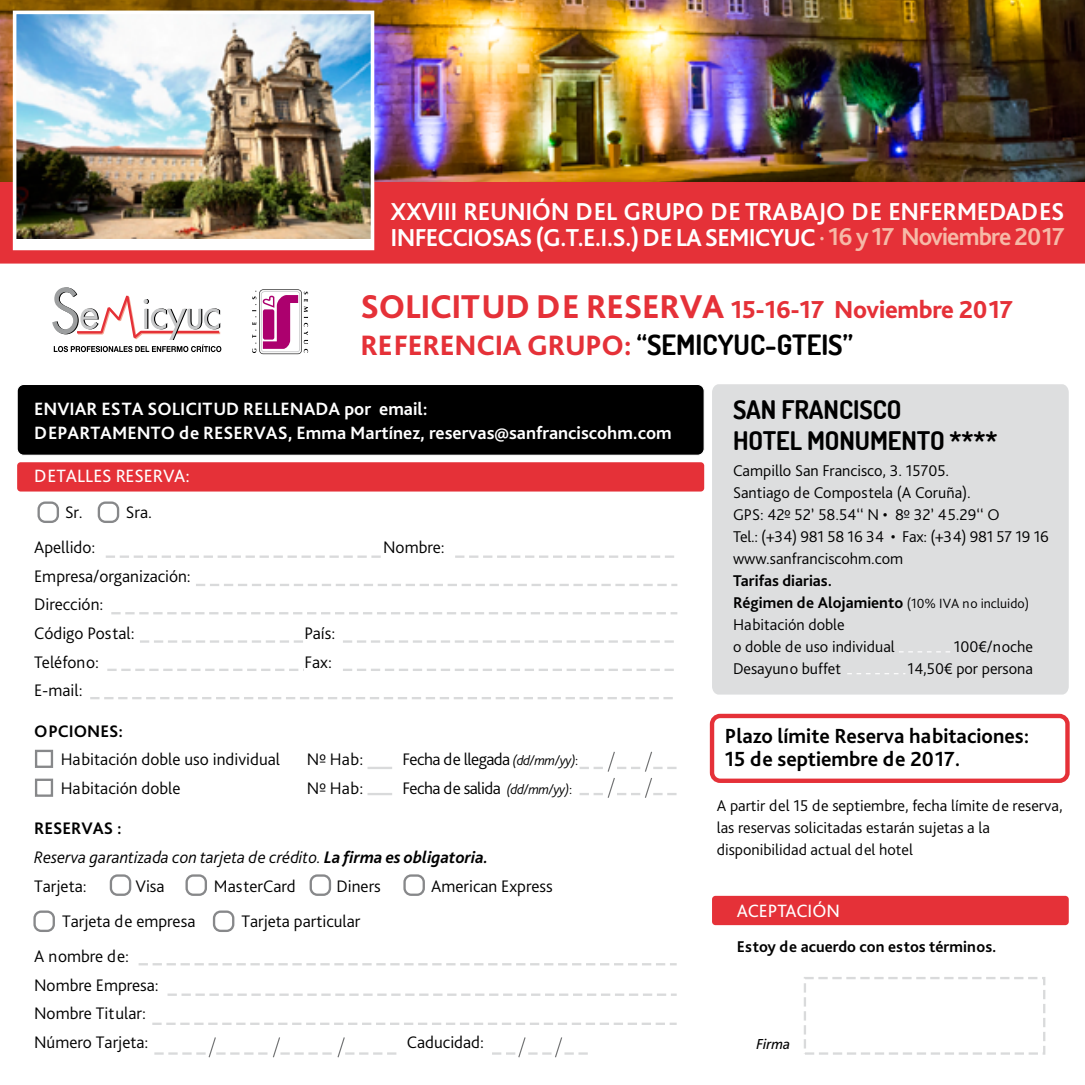
<style>
.page{position:relative;width:1085px;height:1085px;background:#fff}
.page>*{position:absolute;margin:0;border:0;box-sizing:border-box;transform-origin:0 0}
.t1{font:800 29.25px "Bliss Pro";letter-spacing:-.01em;color:#e53138}
.t2{font:700 25.65px/25.7px "Bliss Pro";letter-spacing:-.015em;color:#fff}
.t3{font:800 25.65px "Bliss Pro";letter-spacing:-.01em;color:#e53138}
.t4{font:700 25.65px/30.4px "Dosis";letter-spacing:-.005em;color:#000}
.t5{font:700 21.38px/22.5px "Bliss Pro";color:#000}
.t6{font:700 18.68px/24.1px "Bliss Pro";color:#fff}
.t7{font:18.68px "Bliss Pro";color:#fff}
.t8{font:300 17.55px/28.6px "Bliss Pro";color:#000}
.t9{font:italic 300 17.55px/28.6px "Bliss Pro";color:#000}
.t10{font:300 17.55px "Bliss Pro";letter-spacing:-.03em;color:#000}
.t11{font:700 17.55px "Bliss Pro";color:#000}
.t12{font:300 16.2px/22.1px "Bliss Pro";color:#000}
.t13{font:700 16.2px "Bliss Pro";color:#000}
.t14{font:italic 15.08px "Bliss Pro";color:#000}
.s1{color:#f6b9a7}
.s2{font-size:34.43px}
.s3{font-family:"Dosis";font-weight:700;font-size:27.9px;color:#000}
.s4{font-style:italic;font-size:13.95px}
.s5{font-size:13.95px}
.s6{font-weight:700;font-style:normal}
.s7{font-weight:700}
.s8{font-style:normal}
</style>
<div class="page">
<img style="left:0;top:0;width:1084px;height:182px">
<div style="left:0;top:182px;width:1084px;height:81px;background:#e53138"></div>
<div style="left:15px;top:12px;width:357px;height:236px;background:#fff"></div>
<img style="left:18px;top:16px;width:351px;height:222px">
<div style="left:13px;top:11px;width:361px;height:239px;border:4px solid #fff"></div>
<div style="left:17px;top:384px;width:687px;height:71px;background:#000;border-radius:7px"></div>
<div style="left:17px;top:384px;width:687px;height:72px;border:1px solid #fff;border-radius:7px"></div>
<div style="left:712px;top:895px;width:356px;height:30px;background:#e53138;border-radius:3px"></div>
<div style="left:803px;top:976px;width:242px;height:78px;border:2px dashed #d9dadb"></div>
<div style="left:709px;top:713px;width:360px;height:69px;border:4px solid #e53138;border-radius:8px"></div>
<div style="left:712px;top:384px;width:356px;height:310px;background:#dddedf"></div>
<svg style="left:898px;top:651px;width:55px;height:1px"></svg>
<svg style="left:847px;top:673px;width:58px;height:1px"></svg>
<svg style="left:52px;top:287px;width:169px;height:65px"></svg>
<svg style="left:252px;top:289px;width:56px;height:65px"></svg>
<div style="left:17px;top:462px;width:687px;height:29px;background:#e53138;border-radius:3px"></div>
<svg style="left:106px;top:555px;width:275px;height:2px"></svg>
<svg style="left:455px;top:555px;width:219px;height:2px"></svg>
<svg style="left:196px;top:584px;width:481px;height:2px"></svg>
<svg style="left:111px;top:612px;width:566px;height:2px"></svg>
<svg style="left:140px;top:640px;width:163px;height:2px"></svg>
<svg style="left:343px;top:640px;width:331px;height:2px"></svg>
<svg style="left:107px;top:668px;width:197px;height:3px"></svg>
<svg style="left:343px;top:668px;width:331px;height:3px"></svg>
<svg style="left:90px;top:697px;width:583px;height:2px"></svg>
<svg style="left:579px;top:751px;width:98px;height:47px"></svg>
<div style="left:35px;top:749px;width:18px;height:18px;border:2px solid #87888a"></div>
<div style="left:35px;top:778px;width:18px;height:18px;border:2px solid #87888a"></div>
<svg style="left:139px;top:963px;width:537px;height:2px"></svg>
<svg style="left:167px;top:993px;width:509px;height:2px"></svg>
<svg style="left:152px;top:1022px;width:524px;height:2px"></svg>
<svg style="left:154px;top:1037px;width:243px;height:21px"></svg>
<svg style="left:492px;top:1037px;width:96px;height:21px"></svg>
<hr style="left:367px;top:766px;width:25px;height:3px;background:#d9dadb">
<hr style="left:367px;top:792px;width:25px;height:3px;background:#d9dadb">
<div style="left:37px;top:501px;width:22px;height:22px;border:2px solid #87888a;border-radius:7px"></div>
<div style="left:98px;top:501px;width:21px;height:22px;border:2px solid #87888a;border-radius:7px"></div>
<div style="left:110px;top:874px;width:21px;height:21px;border:2px solid #87888a;border-radius:7px"></div>
<div style="left:33px;top:910px;width:22px;height:21px;border:2px solid #87888a;border-radius:7px"></div>
<div style="left:213px;top:910px;width:21px;height:21px;border:2px solid #87888a;border-radius:7px"></div>
<div style="left:185px;top:874px;width:22px;height:21px;border:2px solid #87888a;border-radius:7px"></div>
<div style="left:309px;top:874px;width:22px;height:21px;border:2px solid #87888a;border-radius:7px"></div>
<div style="left:403px;top:874px;width:22px;height:21px;border:2px solid #87888a;border-radius:7px"></div>
<h2 class="t2" style="left:390px;top:198px;width:675px">XXVIII REUNIÓN DEL GRUPO DE TRABAJO DE ENFERMEDADES<br>INFECCIOSAS (G.T.E.I.S.) DE LA SEMICYUC <span class="s1">· 16 y 17 Noviembre 2017</span></h2>
<h2 class="t3" style="left:360px;top:293px;width:653px"><span class="s2">SOLICITUD DE RESERVA</span> 15-16-17 Noviembre 2017</h2>
<h1 class="t1" style="left:360px;top:327px;width:494px">REFERENCIA GRUPO: <span class="s3">“SEMICYUC-GTEIS”</span></h1>
<p class="t6" style="left:34px;top:396px;width:639px">ENVIAR ESTA SOLICITUD RELLENADA por email:<br>DEPARTAMENTO de RESERVAS, Emma Martínez, reservas@sanfranciscohm.com</p>
<p class="t7" style="left:34px;top:464px;width:157px">DETALLES RESERVA:</p>
<p class="t8" style="left:65px;top:497px;width:19px">Sr.</p>
<p class="t8" style="left:126px;top:497px;width:28px">Sra.</p>
<p class="t8" style="left:34px;top:532px;width:63px">Apellido:</p>
<p class="t8" style="left:383px;top:532px;width:63px">Nombre:</p>
<p class="t8" style="left:34px;top:561px;width:158px">Empresa/organización:<br>Dirección:<br>Código Postal:</p>
<p class="t8" style="left:304px;top:618px;width:32px">País:</p>
<p class="t8" style="left:34px;top:647px;width:66px">Teléfono:</p>
<p class="t8" style="left:304px;top:647px;width:29px">Fax:</p>
<p class="t8" style="left:34px;top:675px;width:50px">E-mail:</p>
<p class="t11" style="left:34px;top:719px;width:90px">OPCIONES:</p>
<p class="t8" style="left:61px;top:744px;width:221px">Habitación doble uso individual</p>
<p class="t8" style="left:307px;top:744px;width:58px">Nº Hab:</p>
<p class="t10" style="left:402px;top:748px;width:177px">Fecha de llegada <span class="s4">(dd/mm/yy)</span><span class="s5">:</span></p>
<p class="t8" style="left:61px;top:773px;width:121px">Habitación doble</p>
<p class="t8" style="left:307px;top:773px;width:58px">Nº Hab:</p>
<p class="t10" style="left:402px;top:777px;width:171px">Fecha de salida <span class="s4">(dd/mm/yy)</span><span class="s5">:</span></p>
<p class="t9" style="left:34px;top:813px;width:456px"><span class="s6">RESERVAS :<br></span>Reserva garantizada con tarjeta de crédito. <span class="s7">La firma es obligatoria.<br></span><span class="s8">Tarjeta:</span></p>
<p class="t8" style="left:135px;top:871px;width:31px">Visa</p>
<p class="t8" style="left:214px;top:871px;width:83px">MasterCard</p>
<p class="t8" style="left:336px;top:871px;width:46px">Diners</p>
<p class="t8" style="left:431px;top:871px;width:123px">American Express</p>
<p class="t8" style="left:62px;top:906px;width:135px">Tarjeta de empresa</p>
<p class="t8" style="left:241px;top:906px;width:121px">Tarjeta particular</p>
<p class="t8" style="left:34px;top:941px;width:126px">A nombre de:<br>Nombre Empresa:<br>Nombre Titular:<br>Número Tarjeta:</p>
<p class="t8" style="left:407px;top:1027px;width:79px">Caducidad:</p>
<h2 class="t4" style="left:733px;top:394px;width:266px">SAN FRANCISCO<br>HOTEL MONUMENTO ****</h2>
<p class="t12" style="left:733px;top:459px;width:317px">Campillo San Francisco, 3. 15705.<br>Santiago de Compostela (A Coruña).<br>GPS: 42º 52’ 58.54‘‘ N • 8º 32’ 45.29‘‘ O<br>Tel.: (+34) 981 58 16 34 • Fax: (+34) 981 57 19 16 www.sanfranciscohm.com</p>
<p class="t12" style="left:733px;top:569px;width:297px"><span class="s7">Tarifas diarias.<br>Régimen de Alojamiento</span> <span class="s5">(10% IVA no incluido)<br></span>Habitación doble<br>o doble de uso individual</p>
<p class="t12" style="left:953px;top:635px;width:81px">100€/noche</p>
<p class="t12" style="left:733px;top:657px;width:109px">Desayuno buffet</p>
<p class="t12" style="left:907px;top:657px;width:127px">14,50€ por persona</p>
<h3 class="t5" style="left:724px;top:724px;width:306px">Plazo límite Reserva habitaciones:<br>15 de septiembre de 2017.</h3>
<p class="t12" style="left:716px;top:793px;width:347px">A partir del 15 de septiembre, fecha límite de reserva, las reservas solicitadas estarán sujetas a la disponibilidad actual del hotel</p>
<p class="t7" style="left:736px;top:898px;width:105px">ACEPTACIÓN</p>
<p class="t13" style="left:736px;top:936px;width:261px">Estoy de acuerdo con estos términos.</p>
<p class="t14" style="left:756px;top:1034px;width:35px">Firma</p>
</div>
